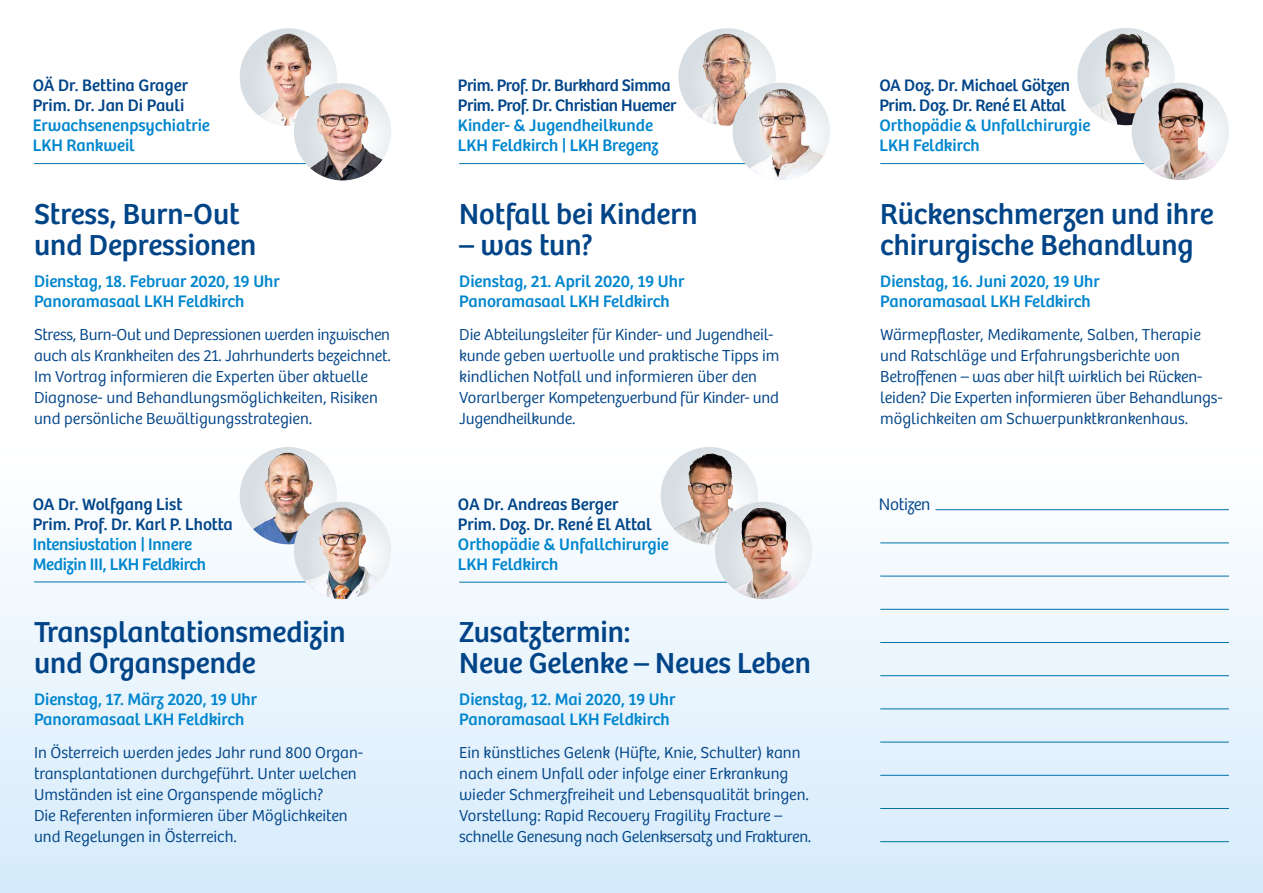
<style>
.page{position:relative;width:1263px;height:893px;background:#fff}
.page>*{position:absolute;margin:0;border:0;box-sizing:border-box;transform-origin:0 0}
.t1{font:30px/31.5px "Bree";color:#048}
.t2{font:17.25px/20px "Bree";color:#0086ce}
.t3{font:17.25px/20px "Bree";letter-spacing:-.015em;color:#048}
.t4{font:300 17.25px "Bree";letter-spacing:-.02em;color:#048}
.t5{font:300 16.5px/21px "Bree";color:#048}
</style>
<div class="page">
<img style="left:1077px;top:28px;width:98px;height:97px;border-radius:49px">
<svg style="left:1114px;top:34px;width:8px;height:5px"></svg>
<hr style="left:34px;top:163px;width:332px;height:1px;background:#0073ab">
<hr style="left:459px;top:163px;width:328px;height:1px;background:#0073ab">
<hr style="left:880px;top:163px;width:323px;height:1px;background:#0073ab">
<div style="left:0;top:446px;width:1263px;height:447px;background:linear-gradient(to bottom,#feffff,#d5ebfb)"></div>
<hr style="left:34px;top:582px;width:332px;height:1px;background:#0073ab">
<hr style="left:935px;top:509px;width:294px;height:1px;background:#0073ab">
<hr style="left:880px;top:609px;width:349px;height:1px;background:#0073ab">
<hr style="left:880px;top:642px;width:349px;height:1px;background:#0073ab">
<hr style="left:880px;top:675px;width:349px;height:1px;background:#0073ab">
<hr style="left:880px;top:709px;width:349px;height:1px;background:#0073ab">
<hr style="left:880px;top:742px;width:349px;height:1px;background:#0073ab">
<hr style="left:880px;top:775px;width:349px;height:1px;background:#0073ab">
<hr style="left:880px;top:808px;width:349px;height:1px;background:#0073ab">
<hr style="left:880px;top:841px;width:349px;height:1px;background:#0073ab">
<hr style="left:459px;top:582px;width:328px;height:1px;background:#0073ab">
<svg style="left:678px;top:28px;width:98px;height:98px"></svg>
<img style="left:699px;top:34px;width:27px;height:73px">
<svg style="left:733px;top:83px;width:97px;height:97px"></svg>
<img style="left:750px;top:89px;width:74px;height:91px">
<img style="left:240px;top:28px;width:97px;height:98px;border-radius:49px">
<img style="left:266px;top:34px;width:24px;height:48px">
<svg style="left:294px;top:83px;width:97px;height:97px"></svg>
<img style="left:310px;top:89px;width:73px;height:91px">
<svg style="left:661px;top:447px;width:97px;height:97px;background:#d1c5c0"></svg>
<img style="left:687px;top:453px;width:25px;height:52px">
<img style="left:715px;top:502px;width:97px;height:97px;border-radius:49px">
<img style="left:741px;top:508px;width:20px;height:57px">
<svg style="left:240px;top:447px;width:97px;height:97px"></svg>
<img style="left:253px;top:453px;width:77px;height:91px">
<svg style="left:294px;top:502px;width:97px;height:97px"></svg>
<img style="left:305px;top:507px;width:77px;height:92px">
<hr style="left:880px;top:543px;width:349px;height:1px;background:#0073ab">
<hr style="left:880px;top:576px;width:349px;height:1px;background:#0073ab">
<img style="left:1131px;top:83px;width:98px;height:97px;border-radius:49px">
<img style="left:1158px;top:88px;width:20px;height:58px">
<p class="t3" style="left:33px;top:75px;width:157px">OÄ Dr. Bettina Grager<br>Prim. Dr. Jan Di Pauli</p>
<p class="t2" style="left:33px;top:115px;width:179px">Erwachsenenpsychiatrie<br>LKH Rankweil</p>
<h1 class="t1" style="left:34px;top:198px;width:224px">Stress, Burn-Out und Depressionen</h1>
<p class="t2" style="left:34px;top:271px;width:247px">Dienstag, 18. Februar 2020, 19 Uhr<br>Panoramasaal LKH Feldkirch</p>
<p class="t5" style="left:34px;top:324px;width:358px">Stress, Burn-Out und Depressionen werden inzwischen auch als Krankheiten des 21. Jahrhunderts bezeichnet.<br>Im Vortrag informieren die Experten über aktuelle Diagnose- und Behandlungsmöglichkeiten, Risiken und persönliche Bewältigungsstrategien.</p>
<p class="t3" style="left:33px;top:494px;width:202px">OA Dr. Wolfgang List<br>Prim. Prof. Dr. Karl P. Lhotta</p>
<p class="t2" style="left:33px;top:534px;width:175px">Intensivstation | Innere<br>Medizin III, LKH Feldkirch</p>
<h1 class="t1" style="left:34px;top:616px;width:313px">Transplantationsmedizin und Organspende</h1>
<p class="t2" style="left:34px;top:689px;width:225px">Dienstag, 17. März 2020, 19 Uhr<br>Panoramasaal LKH Feldkirch</p>
<p class="t5" style="left:34px;top:742px;width:331px">In Österreich werden jedes Jahr rund 800 Organ&shy;transplantationen durchgeführt. Unter welchen Umständen ist eine Organspende möglich?<br>Die Referenten informieren über Möglichkeiten und Regelungen in Österreich.</p>
<p class="t3" style="left:458px;top:75px;width:220px">Prim. Prof. Dr. Burkhard Simma<br>Prim. Prof. Dr. Christian Huemer</p>
<p class="t2" style="left:458px;top:115px;width:202px">Kinder- &amp; Jugendheilkunde<br>LKH Feldkirch | LKH Bregenz</p>
<h1 class="t1" style="left:459px;top:198px;width:240px">Notfall bei Kindern</h1>
<h1 class="t1" style="left:459px;top:230px;width:135px">– was tun?</h1>
<p class="t2" style="left:459px;top:271px;width:227px">Dienstag, 21. April 2020, 19 Uhr<br>Panoramasaal LKH Feldkirch</p>
<p class="t5" style="left:459px;top:324px;width:322px">Die Abteilungsleiter für Kinder- und Jugendheil&shy;kunde geben wertvolle und praktische Tipps im kindlichen Notfall und informieren über den Vorarlberger Kompetenzverbund für Kinder- und Jugendheilkunde.</p>
<p class="t3" style="left:458px;top:494px;width:195px">OA Dr. Andreas Berger<br>Prim. Doz. Dr. René El Attal</p>
<p class="t2" style="left:458px;top:534px;width:212px">Orthopädie &amp; Unfallchirurgie<br>LKH Feldkirch</p>
<h1 class="t1" style="left:459px;top:616px;width:353px">Zusatztermin:<br>Neue Gelenke – Neues Leben</h1>
<p class="t2" style="left:459px;top:689px;width:218px">Dienstag, 12. Mai 2020, 19 Uhr<br>Panoramasaal LKH Feldkirch</p>
<p class="t5" style="left:459px;top:742px;width:354px">Ein künstliches Gelenk (Hüfte, Knie, Schulter) kann nach einem Unfall oder infolge einer Erkrankung wieder Schmerzfreiheit und Lebensqualität bringen.<br>Vorstellung: Rapid Recovery Fragility Fracture – schnelle Genesung nach Gelenksersatz und Frakturen.</p>
<p class="t3" style="left:879px;top:76px;width:192px">OA Doz. Dr. Michael Götzen<br>Prim. Doz. Dr. René El Attal</p>
<p class="t2" style="left:879px;top:115px;width:212px">Orthopädie &amp; Unfallchirurgie<br>LKH Feldkirch</p>
<h1 class="t1" style="left:880px;top:198px;width:335px">Rückenschmerzen und ihre chirurgische Behandlung</h1>
<p class="t2" style="left:880px;top:271px;width:221px">Dienstag, 16. Juni 2020, 19 Uhr<br>Panoramasaal LKH Feldkirch</p>
<p class="t5" style="left:880px;top:324px;width:343px">Wärmepflaster, Medikamente, Salben, Therapie und Ratschläge und Erfahrungsberichte von Betroffenen – was aber hilft wirklich bei Rücken&shy;leiden? Die Experten informieren über Behandlungs&shy;möglichkeiten am Schwerpunktkrankenhaus.</p>
<p class="t4" style="left:879px;top:494px;width:53px">Notizen</p>
</div>
